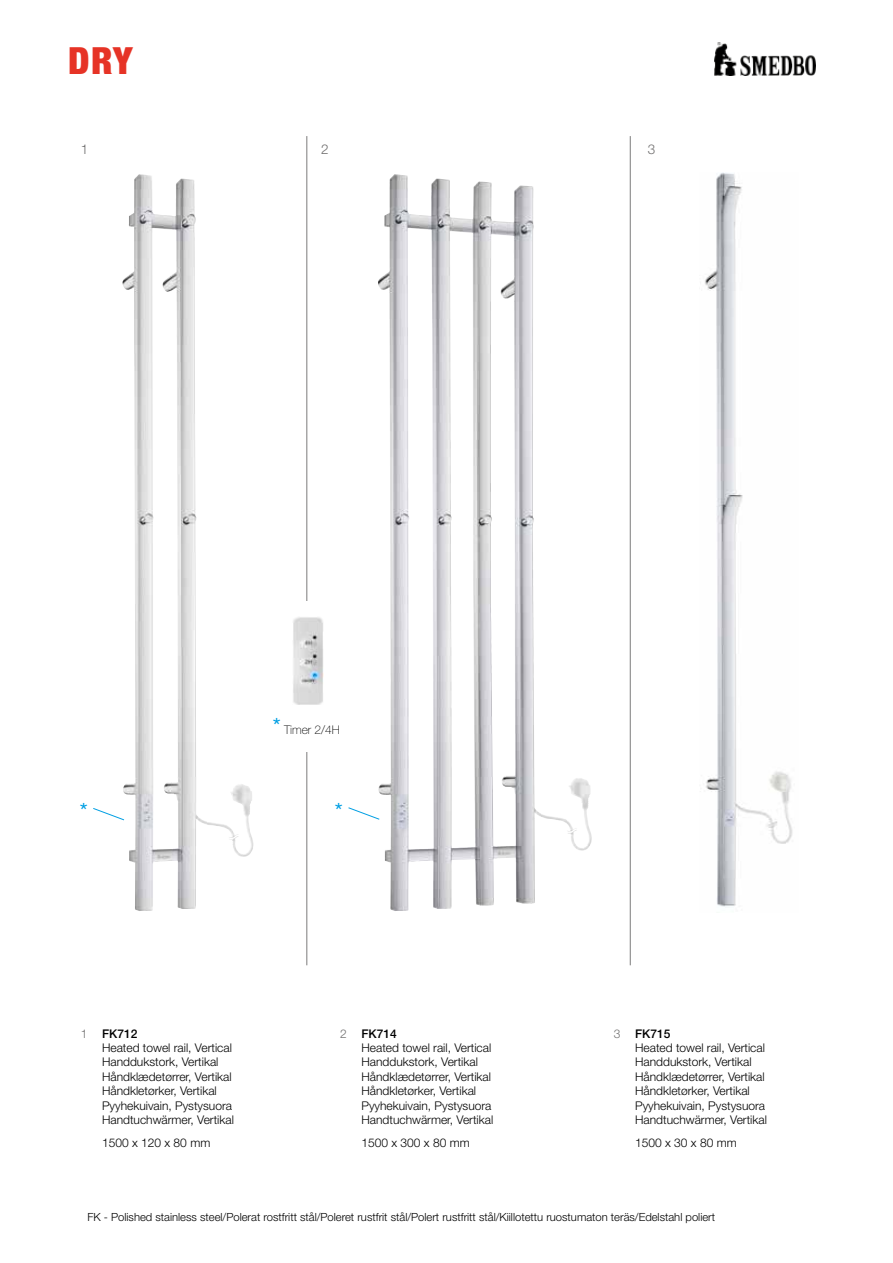
<style>
.page{position:relative;width:893px;height:1263px;background:#fff}
.page>*{position:absolute;margin:0;border:0;box-sizing:border-box;transform-origin:0 0}
.t1{font:900 condensed 37.5px "Helvetica Neue LT Std";color:#e63326}
.t2{font:22.5px "Helvetica Neue LT Std";color:#009fe3}
.t3{font:300 13.5px "Helvetica Neue LT Std";color:#706f6f}
.t4{font:300 12px/14.4px "Helvetica Neue LT Std";color:#000}
.t5{font:100 12px "Helvetica Neue LT Std";color:#000}
.t6{font:300 11.25px "Helvetica Neue LT Std";color:#000}
.s1{font-weight:400;font-size:22.5px;color:#009fe3}
.s2{color:#706f6f}
.s3{font-weight:500}
</style>
<div class="page">
<hr style="left:306px;top:136px;width:1px;height:829px;background:#7c7b7b">
<div style="left:268px;top:601px;width:82px;height:151px;background:#fff"></div>
<img style="left:714px;top:43px;width:102px;height:32px">
<hr style="left:630px;top:136px;width:1px;height:829px;background:#7c7b7b">
<img style="left:705px;top:172px;width:88px;height:735px">
<img style="left:122px;top:176px;width:117px;height:735px">
<img style="left:378px;top:175px;width:164px;height:736px">
<img style="left:293px;top:617px;width:30px;height:88px">
<svg style="left:93px;top:808px;width:31px;height:12px"></svg>
<svg style="left:348px;top:807px;width:32px;height:13px"></svg>
<h1 class="t1" style="left:68px;top:38px;width:66px">DRY</h1>
<p class="t3" style="left:81px;top:141px;width:9px">1</p>
<p class="t3" style="left:648px;top:141px;width:9px">3</p>
<p class="t3" style="left:321px;top:141px;width:9px">2</p>
<p class="t5" style="left:273px;top:722px;width:69px"><span class="s1">*</span> Timer 2/4H</p>
<h2 class="t2" style="left:80px;top:798px;width:9px">*</h2>
<h2 class="t2" style="left:335px;top:797px;width:9px">*</h2>
<p class="t4" style="left:102px;top:1026px;width:133px;text-indent:-21px"><span class="s2">1</span> <span class="s3">FK712<br></span>Heated towel rail, Vertical<br>Handdukstork, Vertikal<br>Håndklædetørrer, Vertikal<br>Håndkletørker, Vertikal<br>Pyyhekuivain, Pystysuora<br>Handtuchwärmer, Vertikal</p>
<p class="t4" style="left:102px;top:1135px;width:110px">1500 x 120 x 80 mm</p>
<p class="t4" style="left:361px;top:1026px;width:133px;text-indent:-21px"><span class="s2">2</span> <span class="s3">FK714<br></span>Heated towel rail, Vertical<br>Handdukstork, Vertikal<br>Håndklædetørrer, Vertikal<br>Håndkletørker, Vertikal<br>Pyyhekuivain, Pystysuora<br>Handtuchwärmer, Vertikal</p>
<p class="t4" style="left:361px;top:1135px;width:110px">1500 x 300 x 80 mm</p>
<p class="t4" style="left:635px;top:1026px;width:133px;text-indent:-21px"><span class="s2">3</span> <span class="s3">FK715<br></span>Heated towel rail, Vertical<br>Handdukstork, Vertikal<br>Håndklædetørrer, Vertikal<br>Håndkletørker, Vertikal<br>Pyyhekuivain, Pystysuora<br>Handtuchwärmer, Vertikal</p>
<p class="t4" style="left:635px;top:1135px;width:103px">1500 x 30 x 80 mm</p>
<p class="t6" style="left:87px;top:1210px;width:629px">FK - Polished stainless steel/Polerat rostfritt stål/Poleret rustfrit stål/Polert rustfritt stål/Kiillotettu ruostumaton teräs/Edelstahl poliert</p>
</div>
